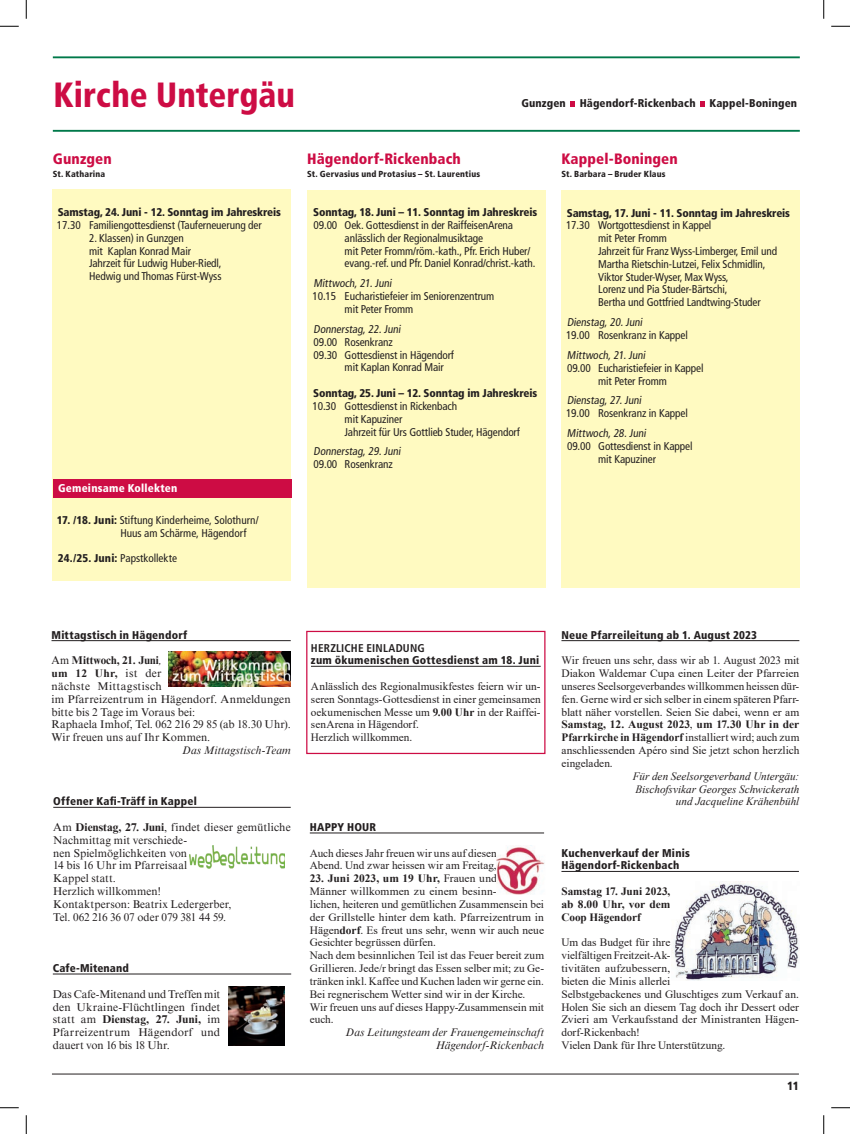
<style>
.page{position:relative;width:850px;height:1134px;background:#fff}
.page>*{position:absolute;margin:0;border:0;box-sizing:border-box;transform-origin:0 0}
.t1{font:900 condensed 35px "Frutiger LT Std";color:#cd0c44;scale:.95 1}
.t2{font:900 condensed 15px "Frutiger LT Std";letter-spacing:.005em;color:#cd0c44}
.t3{font:900 condensed 11.88px "Frutiger LT Std";color:#231f20}
.t4{font:11.25px/12.9px "Times New Roman";color:#231f20}
.t5{font:condensed 11.25px/12.9px "Frutiger LT Std";letter-spacing:-.01em;color:#231f20}
.t6{font:11.25px/12.9px "Times NRMT Pro";letter-spacing:.01em;color:#231f20}
.t7{font:900 condensed 11.25px/12.9px "Frutiger LT Std";letter-spacing:.01em;color:#231f20}
.t8{font:900 condensed 11.25px "Frutiger LT Std";letter-spacing:-.01em;color:#231f20}
.t9{font:italic 11.25px/12.9px "Times New Roman";color:#231f20;text-align:right}
.t10{font:italic 11.25px/12.9px "Times NRMT Pro";letter-spacing:.005em;color:#231f20;text-align:right}
.t11{font:700 11.25px/12.8px "Times New Roman";color:#231f20;text-align:justify}
.t12{font:900 condensed 11.25px "Frutiger LT Std";letter-spacing:.02em;color:#fff}
.t13{font:700 11.25px "Times NRMT Pro";letter-spacing:.005em;color:#231f20}
.t14{font:700 condensed 11.25px "Frutiger LT Std";letter-spacing:.015em;color:#231f20}
.t15{font:900 condensed 8.75px "Frutiger LT Std";letter-spacing:.02em;color:#231f20}
.s1{font-weight:900}
.s2{font-weight:400}
.s3{font-weight:400;font-style:italic}
.s4{font-family:"Times NRMT Pro";font-weight:400}
.s5{font-weight:700}
</style>
<div class="page">
<hr style="left:53px;top:130px;width:747px;height:2px;background:#00794a">
<hr style="left:53px;top:56px;width:747px;height:2px;background:#00794a">
<svg style="left:700px;top:102px;width:5px;height:5px"></svg>
<svg style="left:570px;top:102px;width:5px;height:5px"></svg>
<div style="left:52px;top:189px;width:238px;height:392px;background:#fffac1"></div>
<div style="left:307px;top:189px;width:239px;height:398px;background:#fffac1"></div>
<div style="left:561px;top:190px;width:238px;height:397px;background:#fffac1"></div>
<hr style="left:53px;top:973px;width:238px;height:1px;background:#231f20">
<img style="left:228px;top:986px;width:57px;height:59px">
<div style="left:53px;top:479px;width:238px;height:18px;background:#cd0c44"></div>
<hr style="left:311px;top:666px;width:230px;height:1px;background:#231f20">
<div style="left:306px;top:630px;width:239px;height:124px;border:1px solid #cd0c44"></div>
<hr style="left:53px;top:807px;width:238px;height:1px;background:#231f20">
<img style="left:190px;top:845px;width:94px;height:24px">
<hr style="left:51px;top:640px;width:240px;height:1px;background:#231f20">
<img style="left:169px;top:652px;width:122px;height:34px">
<hr style="left:561px;top:640px;width:238px;height:1px;background:#231f20">
<hr style="left:310px;top:832px;width:234px;height:1px;background:#231f20">
<img style="left:497px;top:845px;width:48px;height:48px">
<hr style="left:561px;top:871px;width:238px;height:1px;background:#231f20">
<img style="left:671px;top:881px;width:128px;height:99px">
<hr style="left:52px;top:1073px;width:747px;height:1px;background:#231f20">
<svg style="left:0;top:25px;width:19px;height:2px"></svg>
<svg style="left:831px;top:25px;width:19px;height:2px"></svg>
<svg style="left:0;top:1107px;width:19px;height:1px"></svg>
<svg style="left:831px;top:1107px;width:19px;height:1px"></svg>
<svg style="left:25px;top:0;width:2px;height:19px"></svg>
<svg style="left:25px;top:1115px;width:2px;height:18px"></svg>
<svg style="left:823px;top:0;width:1px;height:19px"></svg>
<svg style="left:823px;top:1115px;width:1px;height:18px"></svg>
<h1 class="t1" style="left:53px;top:74px;width:256px">Kirche Untergäu</h1>
<p class="t7" style="left:521px;top:97px;width:277px">Gunzgen Hägendorf-Rickenbach Kappel-Boningen</p>
<h2 class="t2" style="left:53px;top:150px;width:60px">Gunzgen</h2>
<h2 class="t2" style="left:307px;top:150px;width:155px">Hägendorf-Rickenbach</h2>
<h2 class="t2" style="left:561px;top:150px;width:118px">Kappel-Boningen</h2>
<p class="t15" style="left:53px;top:169px;width:54px">St. Katharina</p>
<p class="t15" style="left:307px;top:169px;width:175px">St. Gervasius und Protasius – St. Laurentius</p>
<p class="t15" style="left:561px;top:169px;width:106px">St. Barbara – Bruder Klaus</p>
<p class="t8" style="left:58px;top:205px;width:225px">Samstag, 24. Juni - 12. Sonntag im Jahreskreis</p>
<p class="t5" style="left:57px;top:219px;width:206px">17.30 Familiengottesdienst (Tauferneuerung der</p>
<p class="t5" style="left:89px;top:231px;width:134px">2. Klassen) in Gunzgen<br>mit Kaplan Konrad Mair<br>Jahrzeit für Ludwig Huber-Riedl,<br>Hedwig und Thomas Fürst-Wyss</p>
<p class="t8" style="left:313px;top:205px;width:225px">Sonntag, 18. Juni – 11. Sonntag im Jahreskreis</p>
<p class="t5" style="left:345px;top:219px;width:192px;text-indent:-31px">09.00 Oek. Gottesdienst in der RaiffeisenArena anlässlich der Regionalmusiktage<br>mit Peter Fromm/röm.-kath., Pfr. Erich Huber/ evang.-ref. und Pfr. Daniel Konrad/christ.-kath.</p>
<p class="t5" style="left:313px;top:277px;width:82px">Mittwoch,21.Juni</p>
<p class="t5" style="left:312px;top:290px;width:183px">10.15 Eucharistiefeier im Seniorenzentrum</p>
<p class="t5" style="left:345px;top:303px;width:70px">mit Peter Fromm</p>
<p class="t5" style="left:313px;top:322px;width:90px">Donnerstag,22.Juni</p>
<p class="t5" style="left:313px;top:335px;width:81px">09.00 Rosenkranz</p>
<p class="t5" style="left:313px;top:348px;width:142px">09.30 Gottesdienst in Hägendorf</p>
<p class="t5" style="left:345px;top:361px;width:101px">mit Kaplan Konrad Mair</p>
<p class="t8" style="left:313px;top:386px;width:225px">Sonntag, 25. Juni – 12. Sonntag im Jahreskreis</p>
<p class="t5" style="left:345px;top:399px;width:177px;text-indent:-32px">10.30 Gottesdienst in Rickenbach<br>mit Kapuziner<br>Jahrzeit für Urs Gottlieb Studer, Hägendorf</p>
<p class="t5" style="left:313px;top:445px;width:91px">Donnerstag,29.Juni<br>09.00 Rosenkranz</p>
<p class="t8" style="left:567px;top:206px;width:225px">Samstag, 17. Juni - 11. Sonntag im Jahreskreis</p>
<p class="t5" style="left:598px;top:219px;width:180px;text-indent:-32px">17.30 Wortgottesdienst in Kappel<br>mit Peter Fromm<br>Jahrzeit für Franz Wyss-Limberger, Emil und Martha Rietschin-Lutzei, Felix Schmidlin, Viktor Studer-Wyser, Max Wyss,<br>Lorenz und Pia Studer-Bärtschi,<br>Bertha und Gottfried Landtwing-Studer</p>
<p class="t5" style="left:566px;top:316px;width:123px">Dienstag,20.Juni<br>19.00 Rosenkranz in Kappel</p>
<p class="t5" style="left:567px;top:348px;width:82px">Mittwoch,21.Juni</p>
<p class="t5" style="left:567px;top:361px;width:138px">09.00 Eucharistiefeier in Kappel</p>
<p class="t5" style="left:598px;top:374px;width:70px">mit Peter Fromm</p>
<p class="t5" style="left:566px;top:394px;width:123px">Dienstag,27.Juni<br>19.00 Rosenkranz in Kappel</p>
<p class="t5" style="left:567px;top:427px;width:82px">Mittwoch,28.Juni</p>
<p class="t5" style="left:567px;top:439px;width:127px">09.00 Gottesdienst in Kappel</p>
<p class="t5" style="left:598px;top:452px;width:59px">mit Kapuziner</p>
<p class="t12" style="left:58px;top:481px;width:121px">Gemeinsame Kollekten</p>
<p class="t5" style="left:120px;top:513px;width:140px;text-indent:-63px"><span class="s1">17. /18. Juni:</span> Stiftung Kinderheime, Solothurn/<br>Huus am Schärme, Hägendorf</p>
<p class="t5" style="left:58px;top:552px;width:121px"><span class="s1">24./25. Juni:</span> Papstkollekte</p>
<p class="t7" style="left:51px;top:628px;width:137px">Mittagstisch in Hägendorf</p>
<p class="t13" style="left:51px;top:653px;width:112px"><span class="s2">Am</span> Mittwoch, 21. Juni<span class="s3">,</span></p>
<p class="t11" style="left:51px;top:666px;width:112px">um 12 Uhr, <span class="s4">ist der</span></p>
<p class="t6" style="left:51px;top:680px;width:241px">nächste Mittagstisch<br>im Pfarreizentrum in Hägendorf. Anmeldungen bitte bis 2 Tage im Voraus bei:<br>Raphaela Imhof, Tel. 062 216 29 85 (ab 18.30 Uhr).<br>Wir freuen uns auf Ihr Kommen.</p>
<p class="t10" style="left:182px;top:744px;width:110px">Das Mittagstisch-Team</p>
<p class="t7" style="left:53px;top:794px;width:145px">Offener Kafi-Träff in Kappel</p>
<p class="t6" style="left:53px;top:821px;width:239px">Am <span class="s5">Dienstag, 27. Juni</span>, findet dieser gemütliche<br>Nachmittag mit verschiede-<br>nen Spielmöglichkeiten von<br>14 bis 16 Uhr im Pfarreisaal<br>Kappel statt.<br>Herzlich willkommen!<br>Kontaktperson: Beatrix Ledergerber,<br>Tel. 062 216 36 07 oder 079 381 44 59.</p>
<p class="t7" style="left:53px;top:961px;width:78px">Cafe-Mitenand</p>
<p class="t6" style="left:53px;top:987px;width:169px;text-align:justify">Das Cafe-Mitenand und Treffen mit den Ukraine-Flüchtlingen findet statt am <span class="s5">Dienstag, 27. Juni,</span> im Pfarreizentrum Hägendorf und dauert von 16 bis 18 Uhr.</p>
<p class="t14" style="left:311px;top:640px;width:115px">HERZLICHE EINLADUNG</p>
<p class="t7" style="left:311px;top:654px;width:230px">zum ökumenischen Gottesdienst am 18. Juni</p>
<p class="t4" style="left:311px;top:679px;width:231px">Anlässlich des Regionalmusikfestes feiern wir un&shy;seren Sonntags-Gottesdienst in einer gemeinsamen oekumenischen Messe um <span class="s5">9.00 Uhr</span> in der Raiffei&shy;senArena in Hägendorf.<br>Herzlich willkommen.</p>
<p class="t7" style="left:310px;top:820px;width:68px">HAPPY HOUR</p>
<p class="t4" style="left:310px;top:846px;width:188px">Auch dieses Jahr freuen wir uns auf diesen<br>Abend. Und zwar heissen wir am Freitag,</p>
<p class="t4" style="left:310px;top:871px;width:236px"><span class="s5">23. Juni 2023, um 19 Uhr,</span> Frauen und<br>Männer willkommen zu einem besinn-<br>lichen, heiteren und gemütlichen Zusammensein bei der Grillstelle hinter dem kath. Pfarreizentrum in Hägen<span class="s5">dorf</span>. Es freut uns sehr, wenn wir auch neue Gesichter begrüssen dürfen.<br>Nach dem besinnlichen Teil ist das Feuer bereit zum Grillieren. Jede/r bringt das Essen selber mit; zu Ge&shy;tränken inkl. Kaffee und Kuchen laden wir gerne ein.<br>Bei regnerischem Wetter sind wir in der Kirche.<br>Wir freuen uns auf dieses Happy-Zusammensein mit euch.</p>
<p class="t10" style="left:346px;top:1026px;width:200px">Das Leitungsteam der Frauengemeinschaft<br>Hägendorf-Rickenbach</p>
<p class="t7" style="left:561px;top:628px;width:197px">Neue Pfarreileitung ab 1. August 2023</p>
<p class="t4" style="left:561px;top:653px;width:239px;text-align:justify">Wir freuen uns sehr, dass wir ab 1. August 2023 mit Diakon Waldemar Cupa einen Leiter der Pfarreien unseres Seelsorgeverbandes willkommen heissen dür&shy;fen. Gerne wird er sich selber in einem späteren Pfarr&shy;blatt näher vorstellen. Seien Sie dabei, wenn er am <span class="s5">Samstag, 12. August 2023</span>, <span class="s5">um 17.30 Uhr in der Pfarrkirche in Hägendorf</span> installiert wird; auch zum anschliessenden Apéro sind Sie jetzt schon herzlich eingeladen.</p>
<p class="t9" style="left:633px;top:769px;width:168px">Für den Seelsorgeverband Untergäu:<br>Bischofsvikar Georges Schwickerath und Jacqueline Krähenbühl</p>
<p class="t7" style="left:561px;top:846px;width:130px">Kuchenverkauf der Minis<br>Hägendorf-Rickenbach</p>
<p class="t11" style="left:561px;top:884px;width:110px">Samstag 17. Juni 2023, ab 8.00 Uhr, vor dem Coop Hägendorf</p>
<p class="t4" style="left:561px;top:935px;width:239px">Um das Budget für ihre<br>vielfältigen Freitzeit-Ak-<br>tivitäten aufzubessern,<br>bieten die Minis allerlei<br>Selbstgebackenes und Gluschtiges zum Verkauf an.<br>Holen Sie sich an diesem Tag doch ihr Dessert oder Zvieri am Verkaufsstand der Ministranten Hägen&shy;dorf-Rickenbach!<br>Vielen Dank für Ihre Unterstützung.</p>
<p class="t3" style="left:787px;top:1078px;width:13px">11</p>
</div>
